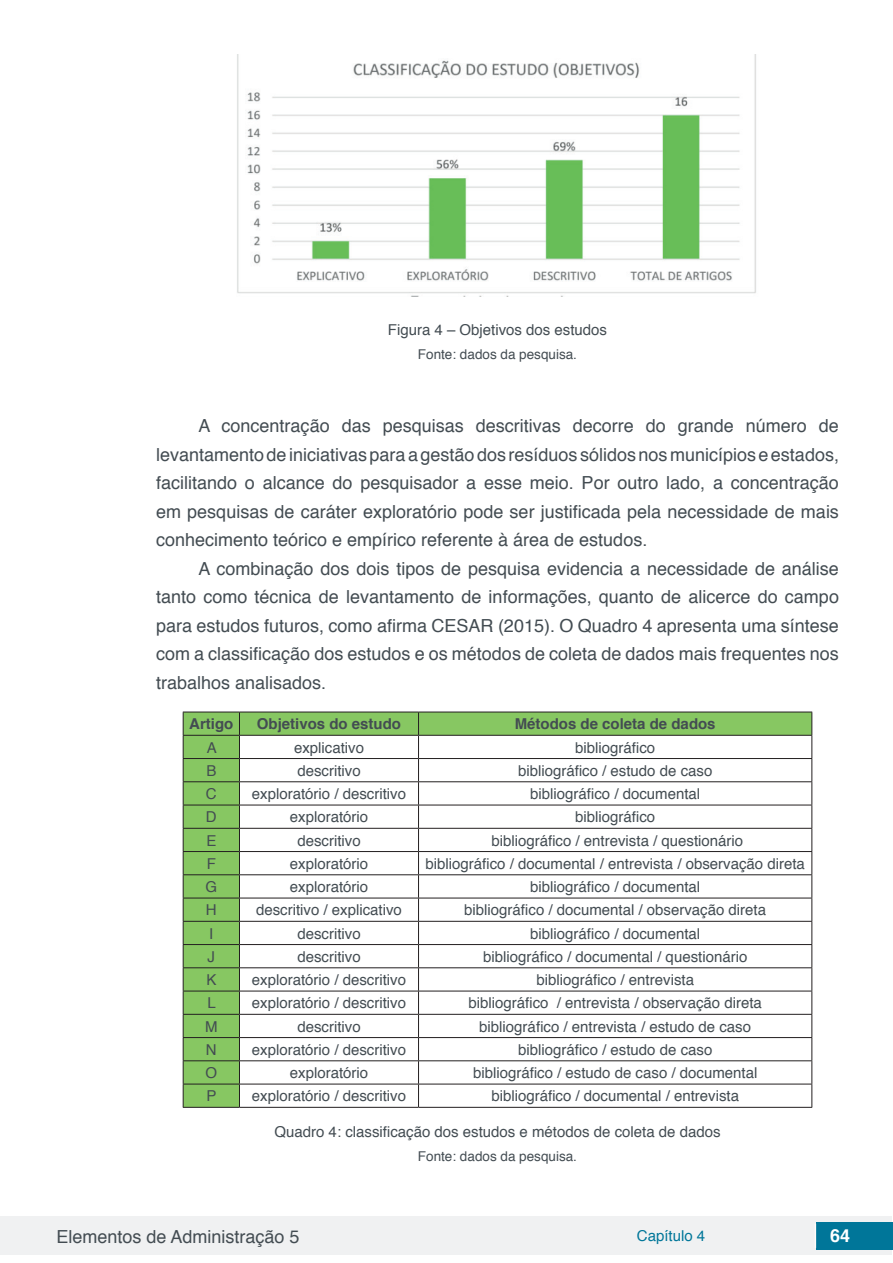
<style>
.page{position:relative;width:893px;height:1263px;background:#fff}
.page>*{position:absolute;margin:0;border:0;box-sizing:border-box;transform-origin:0 0}
.t1{font:18px/28.5px "Helvetica";color:#434c52;text-align:justify}
.t2{font:700 18px "Helvetica";color:#fff}
.t3{font:15px "Helvetica";color:#434c52}
.t4{font:700 15px "Helvetica";color:#434c52}
.t5{font:15px "Helvetica";color:#007699}
.t6{font:13.5px "Helvetica";color:#434c52}
</style>
<div class="page">
<div style="left:1px;top:1216px;width:891px;height:38px;background:#f0f1f2"></div>
<div style="left:816px;top:1222px;width:77px;height:27px;background:#007699"></div>
<svg style="left:815px;top:1224px;width:1px;height:24px"></svg>
<img style="left:237px;top:54px;width:519px;height:242px">
<svg style="left:184px;top:713px;width:627px;height:394px"></svg>
<hr style="left:183px;top:712px;width:56px;height:1px;background:#231f20">
<hr style="left:239px;top:712px;width:180px;height:1px;background:#231f20">
<hr style="left:419px;top:712px;width:393px;height:1px;background:#231f20">
<svg style="left:183px;top:712px;width:1px;height:395px"></svg>
<hr style="left:183px;top:735px;width:56px;height:1px;background:#231f20">
<hr style="left:239px;top:735px;width:180px;height:1px;background:#231f20">
<hr style="left:419px;top:735px;width:393px;height:1px;background:#231f20">
<hr style="left:183px;top:758px;width:56px;height:1px;background:#231f20">
<hr style="left:239px;top:758px;width:180px;height:1px;background:#231f20">
<hr style="left:419px;top:758px;width:393px;height:1px;background:#231f20">
<hr style="left:183px;top:781px;width:56px;height:1px;background:#231f20">
<hr style="left:239px;top:781px;width:180px;height:1px;background:#231f20">
<hr style="left:419px;top:781px;width:393px;height:1px;background:#231f20">
<hr style="left:183px;top:805px;width:56px;height:1px;background:#231f20">
<hr style="left:239px;top:805px;width:180px;height:1px;background:#231f20">
<hr style="left:419px;top:805px;width:393px;height:1px;background:#231f20">
<hr style="left:183px;top:828px;width:56px;height:1px;background:#231f20">
<hr style="left:239px;top:828px;width:180px;height:1px;background:#231f20">
<hr style="left:419px;top:828px;width:393px;height:1px;background:#231f20">
<hr style="left:183px;top:851px;width:56px;height:1px;background:#231f20">
<hr style="left:239px;top:851px;width:180px;height:1px;background:#231f20">
<hr style="left:419px;top:851px;width:393px;height:1px;background:#231f20">
<hr style="left:183px;top:874px;width:56px;height:1px;background:#231f20">
<hr style="left:239px;top:874px;width:180px;height:1px;background:#231f20">
<hr style="left:419px;top:874px;width:393px;height:1px;background:#231f20">
<hr style="left:183px;top:898px;width:56px;height:1px;background:#231f20">
<hr style="left:239px;top:898px;width:180px;height:1px;background:#231f20">
<hr style="left:419px;top:898px;width:393px;height:1px;background:#231f20">
<hr style="left:183px;top:921px;width:56px;height:1px;background:#231f20">
<hr style="left:239px;top:921px;width:180px;height:1px;background:#231f20">
<hr style="left:419px;top:921px;width:393px;height:1px;background:#231f20">
<hr style="left:183px;top:944px;width:56px;height:1px;background:#231f20">
<hr style="left:239px;top:944px;width:180px;height:1px;background:#231f20">
<hr style="left:419px;top:944px;width:393px;height:1px;background:#231f20">
<hr style="left:183px;top:967px;width:56px;height:1px;background:#231f20">
<hr style="left:239px;top:967px;width:180px;height:1px;background:#231f20">
<hr style="left:419px;top:967px;width:393px;height:1px;background:#231f20">
<hr style="left:183px;top:991px;width:56px;height:1px;background:#231f20">
<hr style="left:239px;top:991px;width:180px;height:1px;background:#231f20">
<hr style="left:419px;top:991px;width:393px;height:1px;background:#231f20">
<hr style="left:183px;top:1014px;width:56px;height:1px;background:#231f20">
<hr style="left:239px;top:1014px;width:180px;height:1px;background:#231f20">
<hr style="left:419px;top:1014px;width:393px;height:1px;background:#231f20">
<hr style="left:183px;top:1037px;width:56px;height:1px;background:#231f20">
<hr style="left:239px;top:1037px;width:180px;height:1px;background:#231f20">
<hr style="left:419px;top:1037px;width:393px;height:1px;background:#231f20">
<hr style="left:183px;top:1060px;width:56px;height:1px;background:#231f20">
<hr style="left:239px;top:1060px;width:180px;height:1px;background:#231f20">
<hr style="left:419px;top:1060px;width:393px;height:1px;background:#231f20">
<hr style="left:183px;top:1084px;width:56px;height:1px;background:#231f20">
<hr style="left:239px;top:1084px;width:180px;height:1px;background:#231f20">
<hr style="left:419px;top:1084px;width:393px;height:1px;background:#231f20">
<hr style="left:183px;top:1107px;width:56px;height:1px;background:#231f20">
<hr style="left:239px;top:1107px;width:180px;height:1px;background:#231f20">
<hr style="left:419px;top:1107px;width:393px;height:1px;background:#231f20">
<svg style="left:239px;top:712px;width:1px;height:395px"></svg>
<svg style="left:418px;top:712px;width:1px;height:395px"></svg>
<svg style="left:811px;top:712px;width:1px;height:395px"></svg>
<p class="t3" style="left:388px;top:318px;width:221px">Figura 4 – Objetivos dos estudos</p>
<p class="t6" style="left:418px;top:344px;width:161px">Fonte: dados da pesquisa.</p>
<p class="t1" style="left:156px;top:412px;width:684px;text-indent:43px">A concentração das pesquisas descritivas decorre do grande número de levantamento de iniciativas para a gestão dos resíduos sólidos nos municípios e estados, facilitando o alcance do pesquisador a esse meio. Por outro lado, a concentração em pesquisas de caráter exploratório pode ser justificada pela necessidade de mais conhecimento teórico e empírico referente à área de estudos.</p>
<p class="t1" style="left:156px;top:555px;width:684px;text-indent:43px">A combinação dos dois tipos de pesquisa evidencia a necessidade de análise tanto como técnica de levantamento de informações, quanto de alicerce do campo para estudos futuros, como afirma CESAR (2015). O Quadro 4 apresenta uma síntese com a classificação dos estudos e os métodos de coleta de dados mais frequentes nos trabalhos analisados.</p>
<p class="t4" style="left:189px;top:712px;width:46px">Artigo</p>
<p class="t4" style="left:257px;top:712px;width:146px">Objetivos do estudo</p>
<p class="t4" style="left:515px;top:712px;width:202px">Métodos de coleta de dados</p>
<p class="t3" style="left:207px;top:736px;width:12px">A</p>
<p class="t3" style="left:294px;top:736px;width:72px">explicativo</p>
<p class="t3" style="left:575px;top:736px;width:82px">bibliográfico</p>
<p class="t3" style="left:206px;top:759px;width:12px">B</p>
<p class="t3" style="left:297px;top:759px;width:65px">descritivo</p>
<p class="t3" style="left:518px;top:759px;width:196px">bibliográfico / estudo de caso</p>
<p class="t3" style="left:206px;top:782px;width:12px">C</p>
<p class="t3" style="left:252px;top:782px;width:156px">exploratório / descritivo</p>
<p class="t3" style="left:530px;top:782px;width:172px">bibliográfico / documental</p>
<p class="t3" style="left:206px;top:805px;width:12px">D</p>
<p class="t3" style="left:290px;top:805px;width:80px">exploratório</p>
<p class="t3" style="left:575px;top:805px;width:82px">bibliográfico</p>
<p class="t3" style="left:206px;top:829px;width:12px">E</p>
<p class="t3" style="left:297px;top:829px;width:65px">descritivo</p>
<p class="t3" style="left:491px;top:829px;width:253px">bibliográfico / entrevista / questionário</p>
<p class="t3" style="left:207px;top:852px;width:11px">F</p>
<p class="t3" style="left:290px;top:852px;width:80px">exploratório</p>
<p class="t3" style="left:426px;top:852px;width:381px">bibliográfico / documental / entrevista / observação direta</p>
<p class="t3" style="left:206px;top:875px;width:13px">G</p>
<p class="t3" style="left:290px;top:875px;width:80px">exploratório</p>
<p class="t3" style="left:530px;top:875px;width:172px">bibliográfico / documental</p>
<p class="t3" style="left:206px;top:898px;width:12px">H</p>
<p class="t3" style="left:256px;top:898px;width:147px">descritivo / explicativo</p>
<p class="t3" style="left:464px;top:898px;width:303px">bibliográfico / documental / observação direta</p>
<p class="t3" style="left:209px;top:922px;width:6px">I</p>
<p class="t3" style="left:297px;top:922px;width:65px">descritivo</p>
<p class="t3" style="left:530px;top:922px;width:172px">bibliográfico / documental</p>
<p class="t3" style="left:208px;top:945px;width:9px">J</p>
<p class="t3" style="left:297px;top:945px;width:65px">descritivo</p>
<p class="t3" style="left:483px;top:945px;width:266px">bibliográfico / documental / questionário</p>
<p class="t3" style="left:206px;top:968px;width:12px">K</p>
<p class="t3" style="left:252px;top:968px;width:156px">exploratório / descritivo</p>
<p class="t3" style="left:536px;top:968px;width:159px">bibliográfico / entrevista</p>
<p class="t3" style="left:207px;top:991px;width:10px">L</p>
<p class="t3" style="left:252px;top:991px;width:156px">exploratório / descritivo</p>
<p class="t3" style="left:468px;top:991px;width:295px">bibliográfico / entrevista / observação direta</p>
<p class="t3" style="left:205px;top:1015px;width:14px">M</p>
<p class="t3" style="left:297px;top:1015px;width:65px">descritivo</p>
<p class="t3" style="left:479px;top:1015px;width:273px">bibliográfico / entrevista / estudo de caso</p>
<p class="t3" style="left:206px;top:1038px;width:12px">N</p>
<p class="t3" style="left:252px;top:1038px;width:156px">exploratório / descritivo</p>
<p class="t3" style="left:518px;top:1038px;width:196px">bibliográfico / estudo de caso</p>
<p class="t3" style="left:205px;top:1061px;width:13px">O</p>
<p class="t3" style="left:290px;top:1061px;width:80px">exploratório</p>
<p class="t3" style="left:473px;top:1061px;width:286px">bibliográfico / estudo de caso / documental</p>
<p class="t3" style="left:206px;top:1084px;width:12px">P</p>
<p class="t3" style="left:252px;top:1084px;width:156px">exploratório / descritivo</p>
<p class="t3" style="left:491px;top:1084px;width:249px">bibliográfico / documental / entrevista</p>
<p class="t3" style="left:274px;top:1120px;width:448px">Quadro 4: classificação dos estudos e métodos de coleta de dados</p>
<p class="t6" style="left:418px;top:1146px;width:161px">Fonte: dados da pesquisa.</p>
<p class="t1" style="left:56px;top:1223px;width:245px">Elementos de Administração 5</p>
<p class="t5" style="left:637px;top:1224px;width:70px">Capítulo 4</p>
<p class="t2" style="left:830px;top:1221px;width:22px">64</p>
</div>
